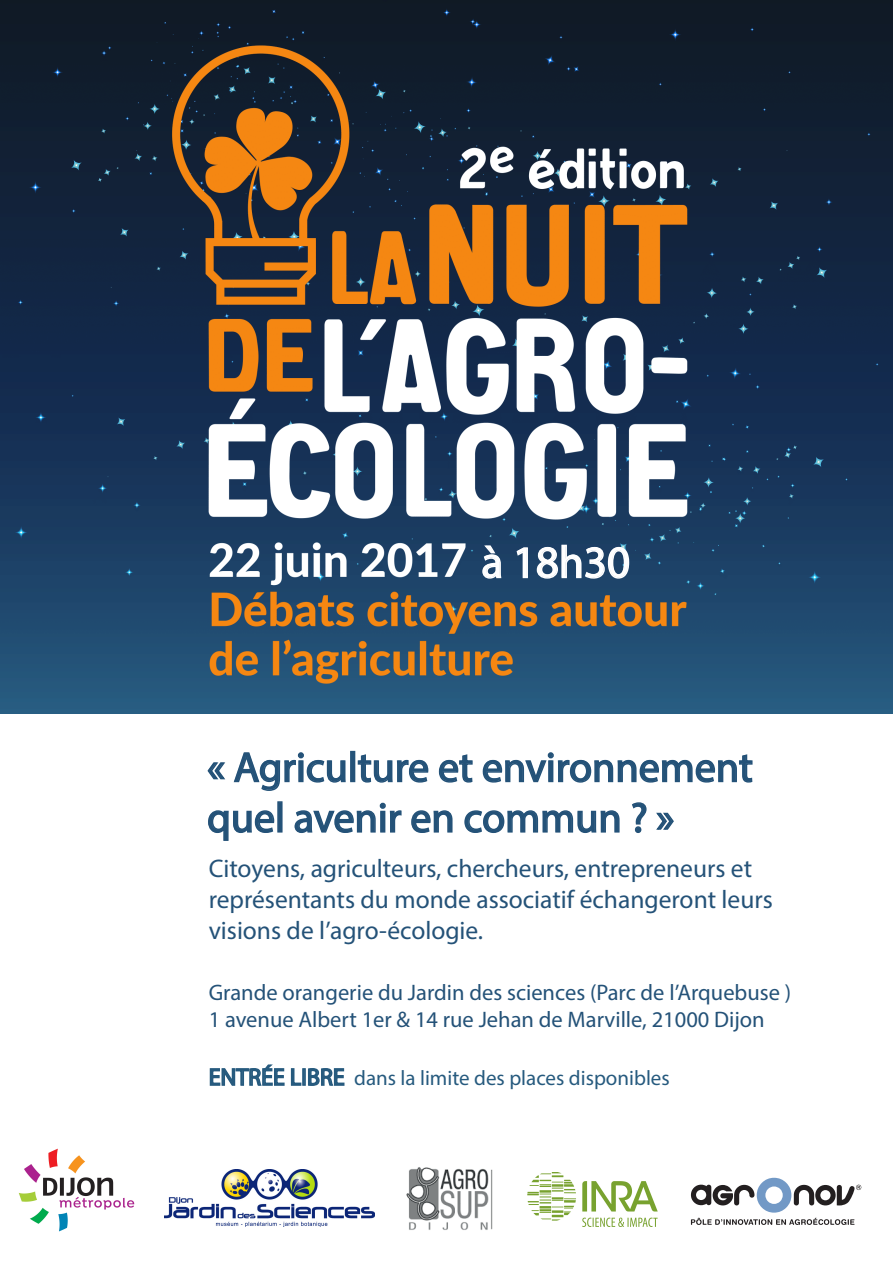
<style>
.page{position:relative;width:893px;height:1263px;background:#fff}
.page>*{position:absolute;margin:0;border:0;box-sizing:border-box;transform-origin:0 0}
.t1{font:45px "Myriad Pro";color:#fff}
.t2{font:42px/50.4px "Myriad Pro";color:#245278}
.t3{font:25.5px/30.6px "Myriad Pro";color:#245278}
.t4{font:22.5px/27px "Myriad Pro";color:#245278}
.t5{font:21px "Myriad Pro";color:#265a7e}
.s1{font-size:24px}
</style>
<div class="page">
<img style="left:0;top:0;width:893px;height:833px">
<div style="left:0;top:714px;width:893px;height:112px;background:#fff"></div>
<svg style="left:207px;top:762px;width:19px;height:18px"></svg>
<svg style="left:233px;top:752px;width:113px;height:39px"></svg>
<div style="left:350px;top:751px;width:5px;height:31px;border:2px solid #245278"></div>
<svg style="left:357px;top:754px;width:72px;height:29px"></svg>
<svg style="left:438px;top:754px;width:35px;height:29px"></svg>
<svg style="left:482px;top:752px;width:271px;height:31px"></svg>
<svg style="left:207px;top:810px;width:68px;height:31px"></svg>
<div style="left:277px;top:801px;width:6px;height:31px;border:2px solid #245278"></div>
<svg style="left:294px;top:802px;width:108px;height:31px"></svg>
<svg style="left:410px;top:810px;width:43px;height:23px"></svg>
<svg style="left:464px;top:810px;width:156px;height:23px"></svg>
<svg style="left:631px;top:802px;width:16px;height:31px"></svg>
<svg style="left:655px;top:812px;width:20px;height:18px"></svg>
<svg style="left:482px;top:544px;width:20px;height:35px"></svg>
<svg style="left:516px;top:547px;width:13px;height:32px"></svg>
<svg style="left:536px;top:544px;width:94px;height:35px;background:#57728e"></svg>
<svg style="left:209px;top:1064px;width:136px;height:22px"></svg>
<img style="left:406px;top:1167px;width:87px;height:63px">
<img style="left:527px;top:1172px;width:130px;height:54px">
<img style="left:18px;top:1148px;width:117px;height:84px">
<img style="left:164px;top:1169px;width:211px;height:58px">
<svg style="left:691px;top:1178px;width:170px;height:47px"></svg>
<h1 class="t1" style="left:482px;top:534px;width:150px">à 18h30</h1>
<h2 class="t2" style="left:207px;top:741px;width:547px">« Agriculture et environnement quel avenir en commun ? »</h2>
<p class="t3" style="left:209px;top:853px;width:566px">Citoyens, agriculteurs, chercheurs, entrepreneurs et représentants du monde associatif échangeront leurs visions de l’agro-écologie.</p>
<p class="t4" style="left:209px;top:979px;width:584px">Grande orangerie du Jardin des sciences (Parc de l’Arquebuse )<br>1 avenue Albert 1er &amp; 14 rue Jehan de Marville, 21000 Dijon</p>
<p class="t5" style="left:209px;top:1065px;width:463px"><span class="s1">ENTRÉE LIBRE</span> dans la limite des places disponibles</p>
</div>
